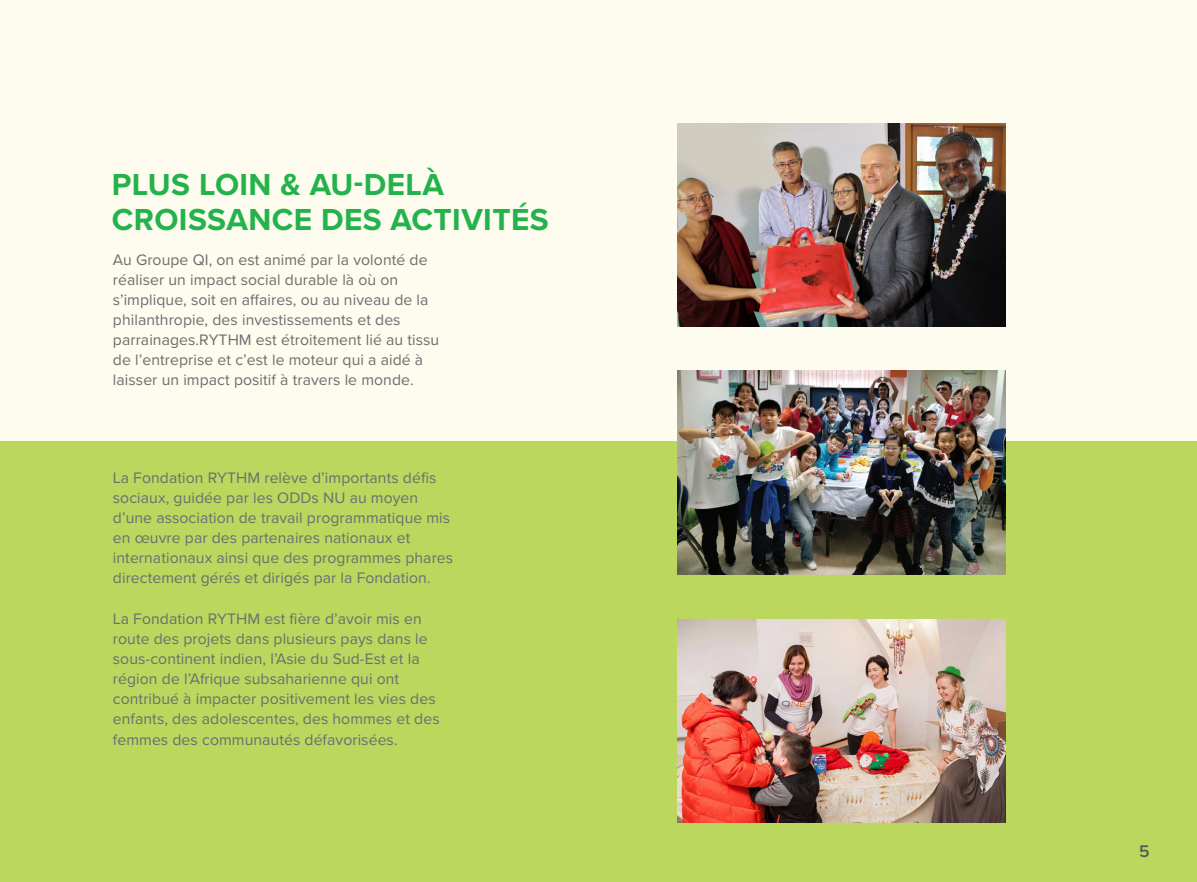
<style>
.page{position:relative;width:1197px;height:882px;background:#fdfcee}
.page>*{position:absolute;margin:0;border:0;box-sizing:border-box;transform-origin:0 0}
.t1{font:700 31.5px/35.2px "Proxima Nova";letter-spacing:.015em;color:#23b24b}
.t2{font:600 17.5px "Proxima Nova";color:#57585a}
.t3{font:15.75px/20.1px "Proxima Nova";letter-spacing:.005em;color:#6c6d70}
</style>
<div class="page">
<div style="left:0;top:441px;width:1197px;height:441px;background:#bbd75e"></div>
<img style="left:677px;top:123px;width:329px;height:204px">
<img style="left:677px;top:371px;width:329px;height:203px">
<img style="left:677px;top:620px;width:329px;height:203px">
<h1 class="t1" style="left:112px;top:166px;width:438px">PLUS LOIN &amp; AU-DELÀ<br>CROISSANCE DES ACTIVITÉS</h1>
<p class="t3" style="left:113px;top:249px;width:328px">Au Groupe QI, on est animé par la volonté de réaliser un impact social durable là où on s’implique, soit en affaires, ou au niveau de la philanthropie, des investissements et des parrainages.RYTHM est étroitement lié au tissu de l’entreprise et c’est le moteur qui a aidé à laisser un impact positif à travers le monde.</p>
<p class="t3" style="left:113px;top:467px;width:342px">La Fondation RYTHM relève d’importants défis sociaux, guidée par les ODDs NU au moyen d’une association de travail programmatique mis en œuvre par des partenaires nationaux et internationaux ainsi que des programmes phares directement gérés et dirigés par la Fondation.</p>
<p class="t3" style="left:113px;top:608px;width:328px">La Fondation RYTHM est fière d’avoir mis en route des projets dans plusieurs pays dans le sous-continent indien, l’Asie du Sud-Est et la région de l’Afrique subsaharienne qui ont contribué à impacter positivement les vies des enfants, des adolescentes, des hommes et des femmes des communautés défavorisées.</p>
<p class="t2" style="left:1139px;top:838px;width:12px">5</p>
</div>
